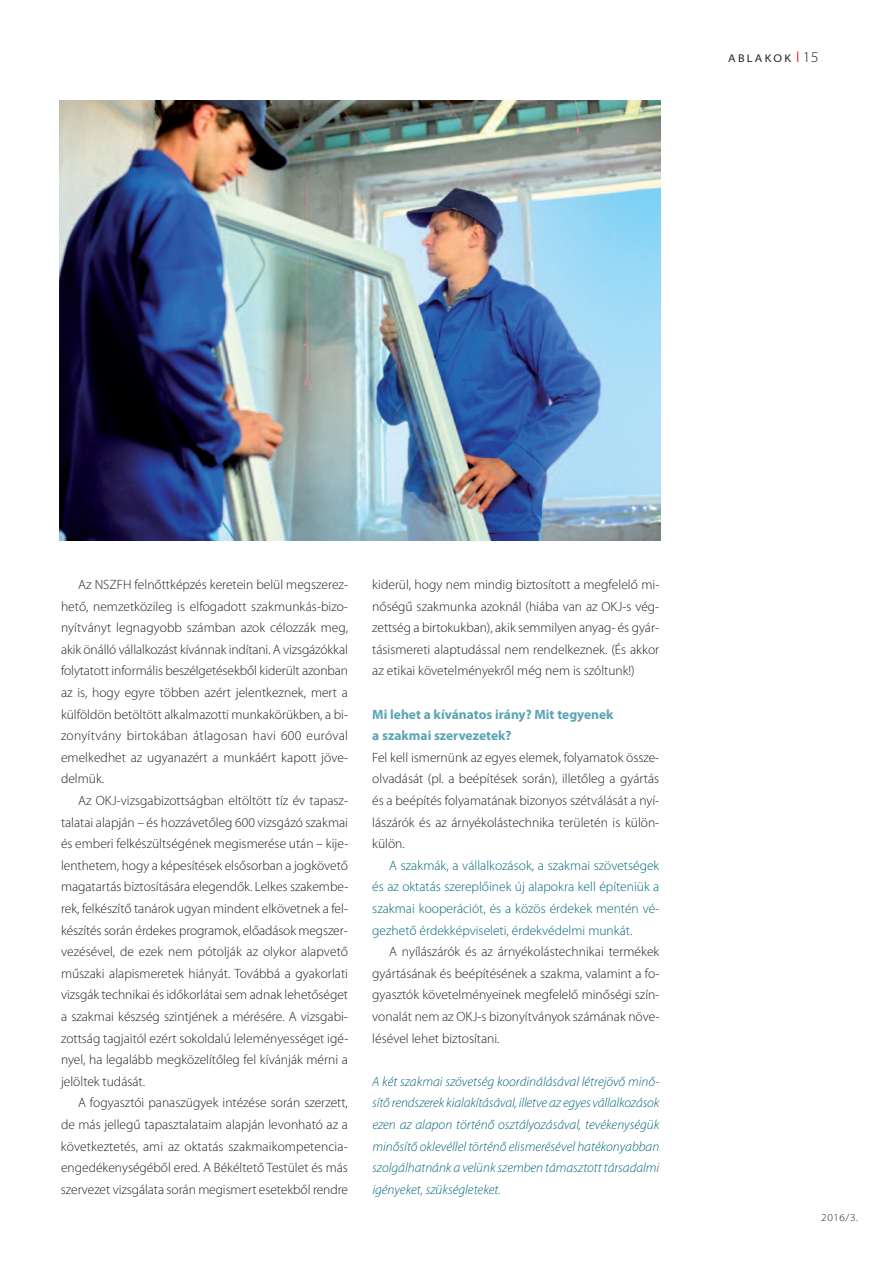
<style>
.page{position:relative;width:893px;height:1263px;background:#fff}
.page>*{position:absolute;margin:0;border:0;box-sizing:border-box;transform-origin:0 0}
.t1{font:300 13.5px/21.6px "Myriad Pro";color:#231f20;text-align:justify}
.t2{font:italic 300 13.5px/21.6px "Myriad Pro";letter-spacing:-.005em;color:#00677a;text-align:justify}
.t3{font:300 13.5px/21.6px "Myriad Pro";color:#00677a;text-align:justify}
.t4{font:700 13.5px/21.6px "Myriad Pro";color:#5aa4b5}
.t5{font:semi-expanded 11.25px "Myriad Pro";letter-spacing:.2em;color:#231f20}
.t6{font:300 semi-expanded 10.5px "Myriad Pro";color:#231f20}
.s1{font-weight:300;font-size:15px}
</style>
<div class="page">
<img style="left:60px;top:100px;width:601px;height:440px">
<p class="t5" style="left:728px;top:54px;width:92px">ABLAKOK <span class="s1">15</span></p>
<p class="t1" style="left:61px;top:575px;width:288px;text-indent:17px">Az NSZFH felnőttképzés keretein belül megszerez&shy;hető, nemzetközileg is elfogadott szakmunkás-bizo&shy;nyítványt legnagyobb számban azok célozzák meg, akik önálló vállalkozást kívánnak indítani. A vizsgázókkal folytatott informális beszélgetésekből kiderült azonban az is, hogy egyre többen azért jelentkeznek, mert a külföldön betöltött alkalmazotti munkakörükben, a bi&shy;zonyítvány birtokában átlagosan havi 600 euróval emelkedhet az ugyanazért a munkáért kapott jöve&shy;delmük.</p>
<p class="t1" style="left:61px;top:791px;width:289px;text-indent:17px">Az OKJ-vizsgabizottságban eltöltött tíz év tapasz&shy;talatai alapján – és hozzávetőleg 600 vizsgázó szakmai és emberi felkészültségének megismerése után – kije&shy;lenthetem, hogy a képesítések elsősorban a jogkövető magatartás biztosítására elegendők. Lelkes szakembe&shy;rek, felkészítő tanárok ugyan mindent elkövetnek a fel&shy;készítés során érdekes programok, előadások megszer&shy;vezésével, de ezek nem pótolják az olykor alapvető műszaki alapismeretek hiányát. Továbbá a gyakorlati vizsgák technikai és időkorlátai sem adnak lehetőséget a szakmai készség szintjének a mérésére. A vizsgabi&shy;zottság tagjaitól ezért sokoldalú leleményességet igé&shy;nyel, ha legalább megközelítőleg fel kívánják mérni a jelöltek tudását.</p>
<p class="t1" style="left:61px;top:1093px;width:289px;text-indent:17px">A fogyasztói panaszügyek intézése során szerzett, de más jellegű tapasztalataim alapján levonható az a következtetés, ami az oktatás szakmaikompetencia&shy;engedékenységéből ered. A Békéltető Testület és más szervezet vizsgálata során megismert esetekből rendre</p>
<p class="t1" style="left:372px;top:575px;width:289px">kiderül, hogy nem mindig biztosított a megfelelő mi&shy;nőségű szakmunka azoknál (hiába van az OKJ-s vég&shy;zettség a birtokukban), akik semmilyen anyag- és gyár&shy;tásismereti alaptudással nem rendelkeznek. (És akkor az etikai követelményekről még nem is szóltunk!)</p>
<p class="t4" style="left:372px;top:704px;width:243px">mi lehet a kívánatos irány? mit tegyenek a szakmai szervezetek?</p>
<p class="t1" style="left:372px;top:747px;width:288px">Fel kell ismernünk az egyes elemek, folyamatok össze&shy;olvadását (pl. a beépítések során), illetőleg a gyártás és a beépítés folyamatának bizonyos szétválását a nyí&shy;lászárók és az árnyékolástechnika területén is külön&shy;külön.</p>
<p class="t3" style="left:372px;top:855px;width:288px;text-indent:17px">A szakmák, a vállalkozások, a szakmai szövetségek és az oktatás szereplőinek új alapokra kell építeniük a szakmai kooperációt, és a közös érdekek mentén vé&shy;gezhető érdekképviseleti, érdekvédelmi munkát.</p>
<p class="t1" style="left:372px;top:942px;width:289px;text-indent:17px">A nyílászárók és az árnyékolástechnikai termékek gyártásának és beépítésének a szakma, valamint a fo&shy;gyasztók követelményeinek megfelelő minőségi szín&shy;vonalát nem az OKJ-s bizonyítványok számának növe&shy;lésével lehet biztosítani.</p>
<p class="t2" style="left:372px;top:1071px;width:289px">A két szakmai szövetség koordinálásával létrejövő minő&shy;sítő rendszerek kialakításával, illetve az egyes vállalkozások ezen az alapon történő osztályozásával, tevékenységük minősítő oklevéllel történő elismerésével hatékonyabban szolgálhatnánk a velünk szemben támasztott társadalmi igényeket, szükségleteket.</p>
<p class="t6" style="left:821px;top:1214px;width:38px">2016/3.</p>
</div>
